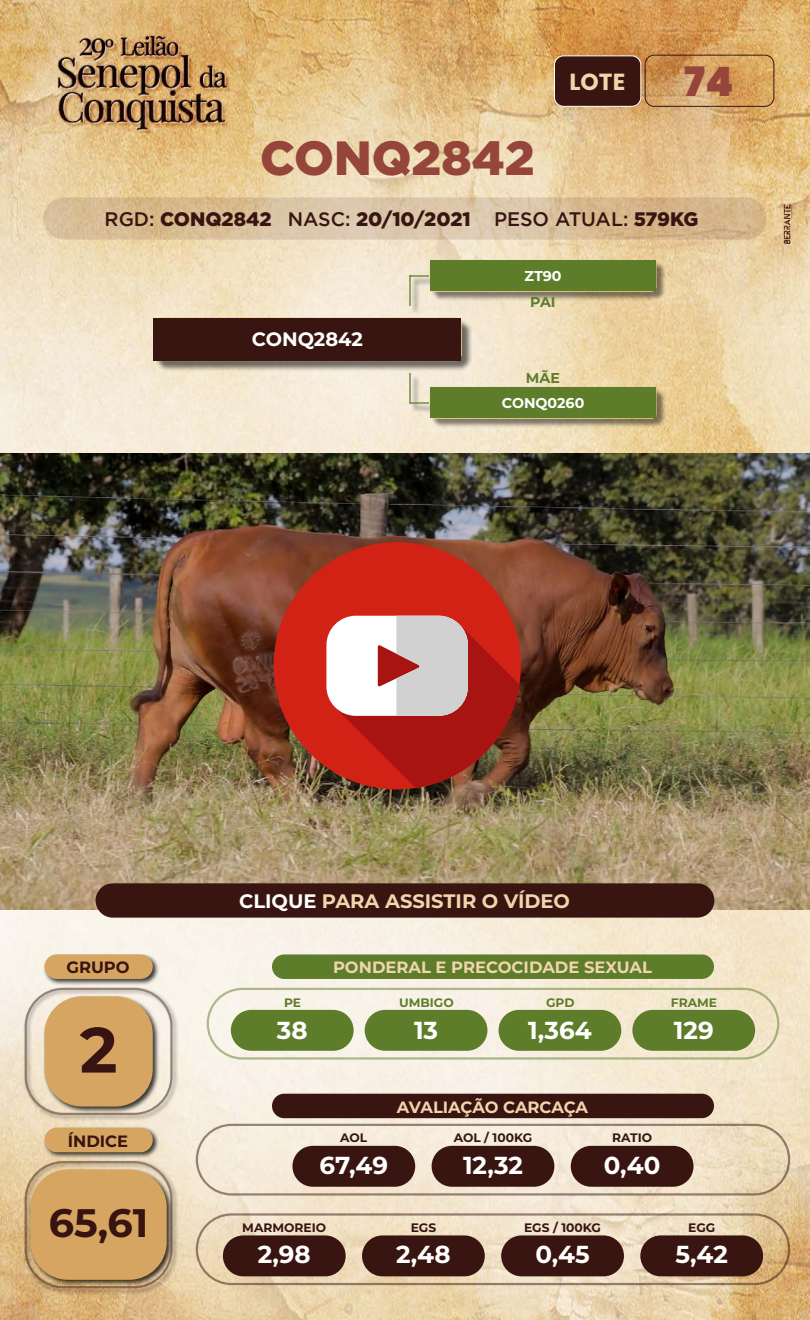
<style>
.page{position:relative;width:810px;height:1320px;background:#fff}
.page>*{position:absolute;margin:0;border:0;box-sizing:border-box;transform-origin:0 0}
.t1{font:700 63.9px "Montserrat";color:#371411}
.t2{font:900 48px "Gotham";color:#954539}
.t3{font:900 40.58px "Poppins";color:#954539}
.t4{font:700 39.75px "Montserrat";color:#371411}
.t5{font:700 24.53px "Montserrat";color:#fff}
.t6{font:700 23.25px "Poppins";color:#f2d5ac}
.t7{font:900 19.5px "Gotham";color:#381511}
.t8{font:700 19.5px "Montserrat";color:#f2d5ac}
.t9{font:700 19.42px "Montserrat";color:#fff}
.t10{font:700 16.35px "Montserrat";color:#f2d5ac}
.t11{font:700 16.35px "Montserrat";color:#371411}
.t12{font:700 14.25px "Montserrat";color:#fff}
.t13{font:700 14.25px "Montserrat";color:#5e7d2b}
.t14{font:700 12.3px "Montserrat";color:#381511}
.t15{font:700 12.3px "Montserrat";color:#5e7d2b}
.s1{font-weight:500}
.s2{color:#fff}
</style>
<div class="page">
<img style="left:0;top:0;width:810px;height:1320px">
<h2 class="t2" style="left:260px;top:130px;width:276px">CONQ2842</h2>
<p class="t6" style="left:570px;top:68px;width:57px">LOTE</p>
<h3 class="t3" style="left:684px;top:58px;width:51px">74</h3>
<p class="t7" style="left:105px;top:207px;width:595px"><span class="s1">RGD:</span> CONQ2842 <span class="s1">NASC:</span> 20/10/2021 <span class="s1">PESO ATUAL:</span> 579KG</p>
<p class="t12" style="left:525px;top:265px;width:39px">ZT90</p>
<p class="t9" style="left:252px;top:325px;width:113px">CONQ2842</p>
<p class="t13" style="left:530px;top:291px;width:27px">PAI</p>
<p class="t13" style="left:526px;top:368px;width:36px">MÃE</p>
<p class="t12" style="left:502px;top:393px;width:84px">CONQ0260</p>
<p class="t8" style="left:239px;top:887px;width:333px"><span class="s2">CLIQUE</span> PARA ASSISTIR O VÍDEO</p>
<p class="t11" style="left:66px;top:956px;width:65px">GRUPO</p>
<p class="t10" style="left:333px;top:956px;width:320px">PONDERAL E PRECOCIDADE SEXUAL</p>
<p class="t15" style="left:284px;top:994px;width:19px">PE</p>
<p class="t15" style="left:399px;top:994px;width:56px">UMBIGO</p>
<p class="t15" style="left:546px;top:994px;width:30px">GPD</p>
<p class="t15" style="left:671px;top:994px;width:48px">FRAME</p>
<h1 class="t1" style="left:80px;top:1004px;width:39px">2</h1>
<p class="t5" style="left:277px;top:1012px;width:32px">38</p>
<p class="t5" style="left:414px;top:1012px;width:26px">13</p>
<p class="t5" style="left:528px;top:1012px;width:65px">1,364</p>
<p class="t5" style="left:674px;top:1012px;width:41px">129</p>
<p class="t10" style="left:397px;top:1095px;width:193px">AVALIAÇÃO CARCAÇA</p>
<p class="t11" style="left:68px;top:1129px;width:62px">ÍNDICE</p>
<p class="t14" style="left:340px;top:1129px;width:29px">AOL</p>
<p class="t5" style="left:320px;top:1147px;width:70px">67,49</p>
<p class="t14" style="left:454px;top:1129px;width:80px">AOL / 100KG</p>
<p class="t5" style="left:463px;top:1147px;width:61px">12,32</p>
<p class="t14" style="left:612px;top:1129px;width:41px">RATIO</p>
<p class="t5" style="left:604px;top:1147px;width:58px">0,40</p>
<h3 class="t4" style="left:49px;top:1195px;width:101px">65,61</h3>
<p class="t14" style="left:242px;top:1219px;width:85px">MARMOREIO</p>
<p class="t5" style="left:258px;top:1237px;width:55px">2,98</p>
<p class="t14" style="left:411px;top:1219px;width:27px">EGS</p>
<p class="t5" style="left:396px;top:1237px;width:56px">2,48</p>
<p class="t14" style="left:524px;top:1219px;width:79px">EGS / 100KG</p>
<p class="t5" style="left:535px;top:1237px;width:56px">0,45</p>
<p class="t14" style="left:688px;top:1219px;width:29px">EGG</p>
<p class="t5" style="left:676px;top:1237px;width:54px">5,42</p>
</div>
